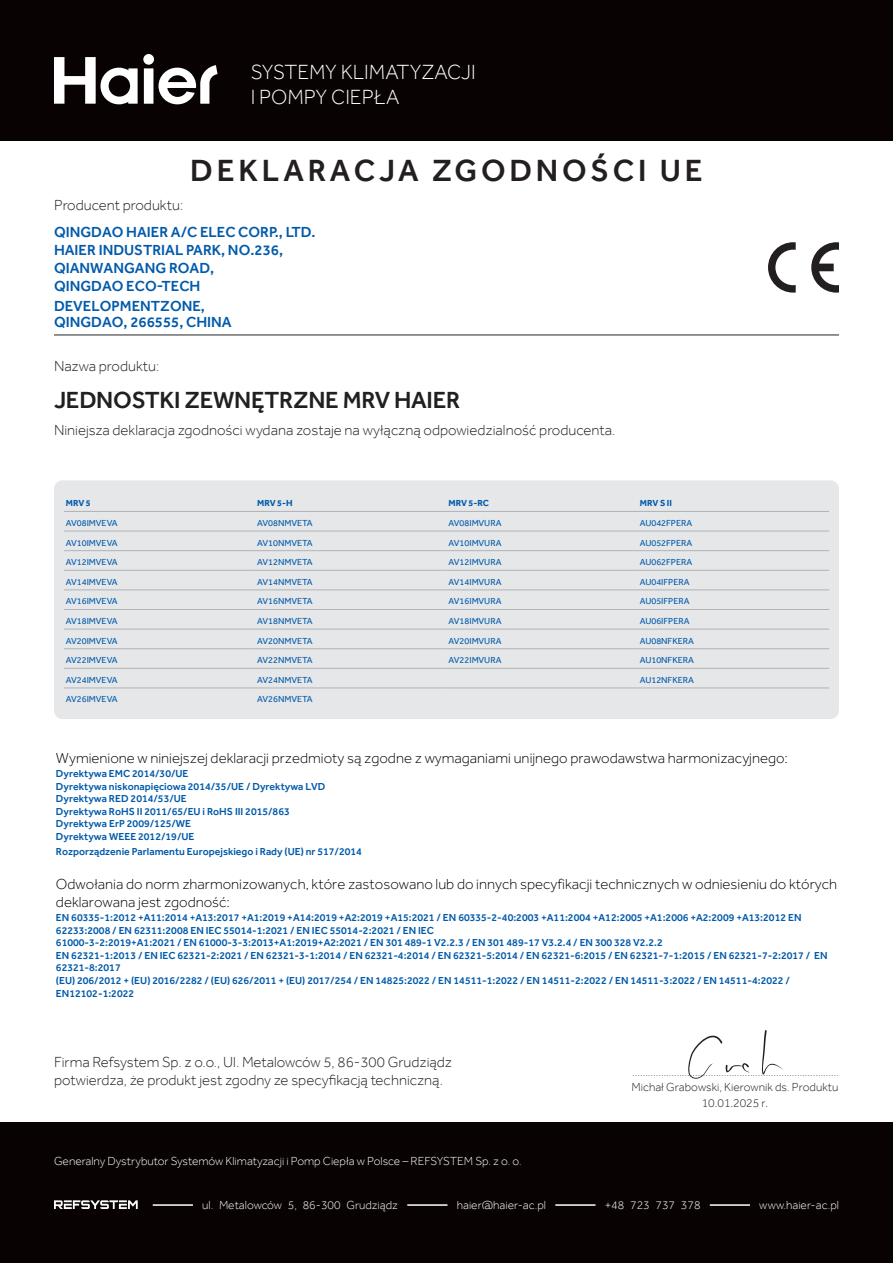
<style>
.page{position:relative;width:893px;height:1263px;background:#fff}
.page>*{position:absolute;margin:0;border:0;box-sizing:border-box;transform-origin:0 0}
.t1{font:500 31.5px "Effra";letter-spacing:.12em;color:#231f20}
.t2{font:500 24px "Effra";letter-spacing:-.01em;color:#231f20}
.t3{font:300 21.15px/25.3px "Effra";color:#fff}
.t4{font:300 15px/18px "Effra";color:#000}
.t5{font:300 15px/18px "Effra";color:#231f20}
.t6{font:500 15px/18px "Effra";color:#015aaa}
.t7{font:300 12px "Effra";color:#fff}
.t8{font:300 12px/15.3px "Effra";color:#231f20}
.t9{font:300 12px "Effra";color:#231f20}
.t10{font:500 10.5px/12.6px "Effra";color:#015aaa}
.t11{font:9px "Effra";color:#015aaa}
.t12{font:700 9px "Effra";letter-spacing:-.01em;color:#015aaa}
</style>
<div class="page">
<div style="left:0;top:0;width:893px;height:141px;background:#080302"></div>
<div style="left:0;top:1122px;width:893px;height:141px;background:#080302"></div>
<hr style="left:54px;top:334px;width:785px;height:2px;background:#6c6d70">
<svg style="left:54px;top:54px;width:163px;height:50px"></svg>
<svg style="left:688px;top:1035px;width:62px;height:44px"></svg>
<svg style="left:761px;top:1030px;width:22px;height:45px"></svg>
<svg style="left:54px;top:1200px;width:84px;height:9px"></svg>
<hr style="left:153px;top:1204px;width:40px;height:2px;background:#fff">
<hr style="left:407px;top:1204px;width:40px;height:2px;background:#fff">
<hr style="left:555px;top:1204px;width:40px;height:2px;background:#fff">
<hr style="left:710px;top:1204px;width:40px;height:2px;background:#fff">
<div style="left:54px;top:480px;width:785px;height:239px;background:#e6e7e9;border-radius:9px"></div>
<hr style="left:64px;top:511px;width:191px;height:1px;background:#b2b3b7">
<hr style="left:255px;top:511px;width:191px;height:1px;background:#b2b3b7">
<hr style="left:446px;top:511px;width:192px;height:1px;background:#b2b3b7">
<hr style="left:638px;top:511px;width:191px;height:1px;background:#b2b3b7">
<hr style="left:64px;top:531px;width:191px;height:1px;background:#b2b3b7">
<hr style="left:255px;top:531px;width:191px;height:1px;background:#b2b3b7">
<hr style="left:446px;top:531px;width:192px;height:1px;background:#b2b3b7">
<hr style="left:638px;top:531px;width:191px;height:1px;background:#b2b3b7">
<hr style="left:64px;top:550px;width:191px;height:1px;background:#b2b3b7">
<hr style="left:255px;top:550px;width:191px;height:1px;background:#b2b3b7">
<hr style="left:446px;top:550px;width:192px;height:1px;background:#b2b3b7">
<hr style="left:638px;top:550px;width:191px;height:1px;background:#b2b3b7">
<hr style="left:64px;top:570px;width:191px;height:1px;background:#b2b3b7">
<hr style="left:255px;top:570px;width:191px;height:1px;background:#b2b3b7">
<hr style="left:446px;top:570px;width:192px;height:1px;background:#b2b3b7">
<hr style="left:638px;top:570px;width:191px;height:1px;background:#b2b3b7">
<hr style="left:64px;top:590px;width:191px;height:1px;background:#b2b3b7">
<hr style="left:255px;top:590px;width:191px;height:1px;background:#b2b3b7">
<hr style="left:446px;top:590px;width:192px;height:1px;background:#b2b3b7">
<hr style="left:638px;top:590px;width:191px;height:1px;background:#b2b3b7">
<hr style="left:64px;top:609px;width:191px;height:1px;background:#b2b3b7">
<hr style="left:255px;top:609px;width:191px;height:1px;background:#b2b3b7">
<hr style="left:446px;top:609px;width:192px;height:1px;background:#b2b3b7">
<hr style="left:638px;top:609px;width:191px;height:1px;background:#b2b3b7">
<hr style="left:64px;top:629px;width:191px;height:1px;background:#b2b3b7">
<hr style="left:255px;top:629px;width:191px;height:1px;background:#b2b3b7">
<hr style="left:446px;top:629px;width:192px;height:1px;background:#b2b3b7">
<hr style="left:638px;top:629px;width:191px;height:1px;background:#b2b3b7">
<hr style="left:64px;top:648px;width:191px;height:1px;background:#b2b3b7">
<hr style="left:255px;top:648px;width:191px;height:1px;background:#b2b3b7">
<hr style="left:446px;top:648px;width:192px;height:1px;background:#b2b3b7">
<hr style="left:638px;top:648px;width:191px;height:1px;background:#b2b3b7">
<hr style="left:64px;top:668px;width:191px;height:1px;background:#b2b3b7">
<hr style="left:255px;top:668px;width:191px;height:1px;background:#b2b3b7">
<hr style="left:446px;top:668px;width:192px;height:1px;background:#b2b3b7">
<hr style="left:638px;top:668px;width:191px;height:1px;background:#b2b3b7">
<hr style="left:64px;top:688px;width:191px;height:1px;background:#b2b3b7">
<hr style="left:255px;top:688px;width:191px;height:1px;background:#b2b3b7">
<hr style="left:446px;top:688px;width:192px;height:1px;background:#b2b3b7">
<hr style="left:638px;top:688px;width:191px;height:1px;background:#b2b3b7">
<svg style="left:768px;top:242px;width:28px;height:51px"></svg>
<svg style="left:811px;top:242px;width:28px;height:51px"></svg>
<h3 class="t3" style="left:251px;top:59px;width:227px">SYSTEMY KLIMATYZACJI<br>I POMPY CIEPŁA</h3>
<h1 class="t1" style="left:190px;top:152px;width:514px">DEKLARACJA ZGODNOŚCI UE</h1>
<h3 class="t5" style="left:54px;top:196px;width:131px">Producent produktu:</h3>
<h3 class="t6" style="left:54px;top:223px;width:263px">QINGDAO HAIER A/C ELEC CORP., LTD.<br>HAIER INDUSTRIAL PARK, NO.236,<br>QIANWANGANG ROAD,<br>QINGDAO ECO-TECH</h3>
<h3 class="t6" style="left:54px;top:298px;width:179px;line-height:16px">DEVELOPMENTZONE,<br>QINGDAO, 266555, CHINA</h3>
<h3 class="t5" style="left:54px;top:357px;width:107px">Nazwa produktu:</h3>
<h2 class="t2" style="left:54px;top:386px;width:408px">JEDNOSTKI ZEWNĘTRZNE MRV HAIER</h2>
<h3 class="t5" style="left:54px;top:421px;width:563px">Niniejsza deklaracja zgodności wydana zostaje na wyłączną odpowiedzialność producenta.</h3>
<p class="t12" style="left:66px;top:498px;width:26px">MRV 5</p>
<p class="t12" style="left:257px;top:498px;width:37px">MRV 5-H</p>
<p class="t12" style="left:449px;top:498px;width:42px">MRV 5-RC</p>
<p class="t12" style="left:640px;top:498px;width:34px">MRV S II</p>
<p class="t11" style="left:66px;top:518px;width:53px">AV08IMVEVA</p>
<p class="t11" style="left:257px;top:518px;width:57px">AV08NMVETA</p>
<p class="t11" style="left:449px;top:518px;width:54px">AV08IMVURA</p>
<p class="t11" style="left:640px;top:518px;width:54px">AU042FPERA</p>
<p class="t11" style="left:66px;top:537px;width:53px">AV10IMVEVA</p>
<p class="t11" style="left:257px;top:537px;width:57px">AV10NMVETA</p>
<p class="t11" style="left:449px;top:537px;width:54px">AV10IMVURA</p>
<p class="t11" style="left:640px;top:537px;width:54px">AU052FPERA</p>
<p class="t11" style="left:66px;top:557px;width:53px">AV12IMVEVA</p>
<p class="t11" style="left:257px;top:557px;width:57px">AV12NMVETA</p>
<p class="t11" style="left:449px;top:557px;width:54px">AV12IMVURA</p>
<p class="t11" style="left:640px;top:557px;width:54px">AU062FPERA</p>
<p class="t11" style="left:66px;top:576px;width:53px">AV14IMVEVA</p>
<p class="t11" style="left:257px;top:576px;width:57px">AV14NMVETA</p>
<p class="t11" style="left:449px;top:576px;width:54px">AV14IMVURA</p>
<p class="t11" style="left:640px;top:576px;width:51px">AU04IFPERA</p>
<p class="t11" style="left:66px;top:596px;width:53px">AV16IMVEVA</p>
<p class="t11" style="left:257px;top:596px;width:57px">AV16NMVETA</p>
<p class="t11" style="left:449px;top:596px;width:54px">AV16IMVURA</p>
<p class="t11" style="left:640px;top:596px;width:51px">AU05IFPERA</p>
<p class="t11" style="left:66px;top:616px;width:53px">AV18IMVEVA</p>
<p class="t11" style="left:257px;top:616px;width:57px">AV18NMVETA</p>
<p class="t11" style="left:449px;top:616px;width:54px">AV18IMVURA</p>
<p class="t11" style="left:640px;top:616px;width:51px">AU06IFPERA</p>
<p class="t11" style="left:66px;top:635px;width:53px">AV20IMVEVA</p>
<p class="t11" style="left:257px;top:635px;width:57px">AV20NMVETA</p>
<p class="t11" style="left:449px;top:635px;width:54px">AV20IMVURA</p>
<p class="t11" style="left:640px;top:635px;width:56px">AU08NFKERA</p>
<p class="t11" style="left:66px;top:655px;width:53px">AV22IMVEVA</p>
<p class="t11" style="left:257px;top:655px;width:57px">AV22NMVETA</p>
<p class="t11" style="left:449px;top:655px;width:54px">AV22IMVURA</p>
<p class="t11" style="left:640px;top:655px;width:56px">AU10NFKERA</p>
<p class="t11" style="left:66px;top:674px;width:53px">AV24IMVEVA</p>
<p class="t11" style="left:257px;top:674px;width:57px">AV24NMVETA</p>
<p class="t11" style="left:640px;top:674px;width:56px">AU12NFKERA</p>
<p class="t11" style="left:66px;top:694px;width:53px">AV26IMVEVA</p>
<p class="t11" style="left:257px;top:694px;width:57px">AV26NMVETA</p>
<h3 class="t4" style="left:56px;top:749px;width:733px">Wymienione w niniejszej deklaracji przedmioty są zgodne z wymaganiami unijnego prawodawstwa harmonizacyjnego:</h3>
<p class="t10" style="left:56px;top:767px;width:271px">Dyrektywa EMC 2014/30/UE<br>Dyrektywa niskonapięciowa 2014/35/UE / Dyrektywa LVD Dyrektywa RED 2014/53/UE<br>Dyrektywa RoHS II 2011/65/EU i RoHS III 2015/863<br>Dyrektywa ErP 2009/125/WE<br>Dyrektywa WEEE 2012/19/UE</p>
<p class="t10" style="left:56px;top:845px;width:308px">Rozporządzenie Parlamentu Europejskiego i Rady (UE) nr 517/2014</p>
<h3 class="t4" style="left:56px;top:875px;width:783px">Odwołania do norm zharmonizowanych, które zastosowano lub do innych specyfikacji technicznych w odniesieniu do których deklarowana jest zgodność:</h3>
<p class="t10" style="left:56px;top:911px;width:773px">EN 60335-1:2012 +A11:2014 +A13:2017 +A1:2019 +A14:2019 +A2:2019 +A15:2021 / EN 60335-2-40:2003 +A11:2004 +A12:2005 +A1:2006 +A2:2009 +A13:2012 EN 62233:2008 / EN 62311:2008 EN IEC 55014-1:2021 / EN IEC 55014-2:2021 / EN IEC<br>61000-3-2:2019+A1:2021 / EN 61000-3-3:2013+A1:2019+A2:2021 / EN 301 489-1 V2.2.3 / EN 301 489-17 V3.2.4 / EN 300 328 V2.2.2<br>EN 62321-1:2013 / EN IEC 62321-2:2021 / EN 62321-3-1:2014 / EN 62321-4:2014 / EN 62321-5:2014 / EN 62321-6:2015 / EN 62321-7-1:2015 / EN 62321-7-2:2017 / EN 62321-8:2017<br>(EU) 206/2012 + (EU) 2016/2282 / (EU) 626/2011 + (EU) 2017/254 / EN 14825:2022 / EN 14511-1:2022 / EN 14511-2:2022 / EN 14511-3:2022 / EN 14511-4:2022 / EN12102-1:2022</p>
<h3 class="t5" style="left:54px;top:1053px;width:400px">Firma Refsystem Sp. z o.o., Ul. Metalowców 5, 86-300 Grudziądz potwierdza, że produkt jest zgodny ze specyfikacją techniczną.</h3>
<p class="t8" style="left:631px;top:1064px;width:209px">...............................................................................<br>Michał Grabowski, Kierownik ds. Produktu</p>
<p class="t9" style="left:702px;top:1096px;width:68px">10.01.2025 r.</p>
<p class="t7" style="left:54px;top:1154px;width:469px">Generalny Dystrybutor Systemów Klimatyzacji i Pomp Ciepła w Polsce – REFSYSTEM Sp. z o. o.</p>
<p class="t7" style="left:202px;top:1198px;width:197px">ul. Metalowców 5, 86-300 Grudziądz</p>
<p class="t7" style="left:457px;top:1198px;width:91px">haier@haier-ac.pl</p>
<p class="t7" style="left:605px;top:1198px;width:97px">+48 723 737 378</p>
<p class="t7" style="left:759px;top:1198px;width:81px">www.haier-ac.pl</p>
</div>
